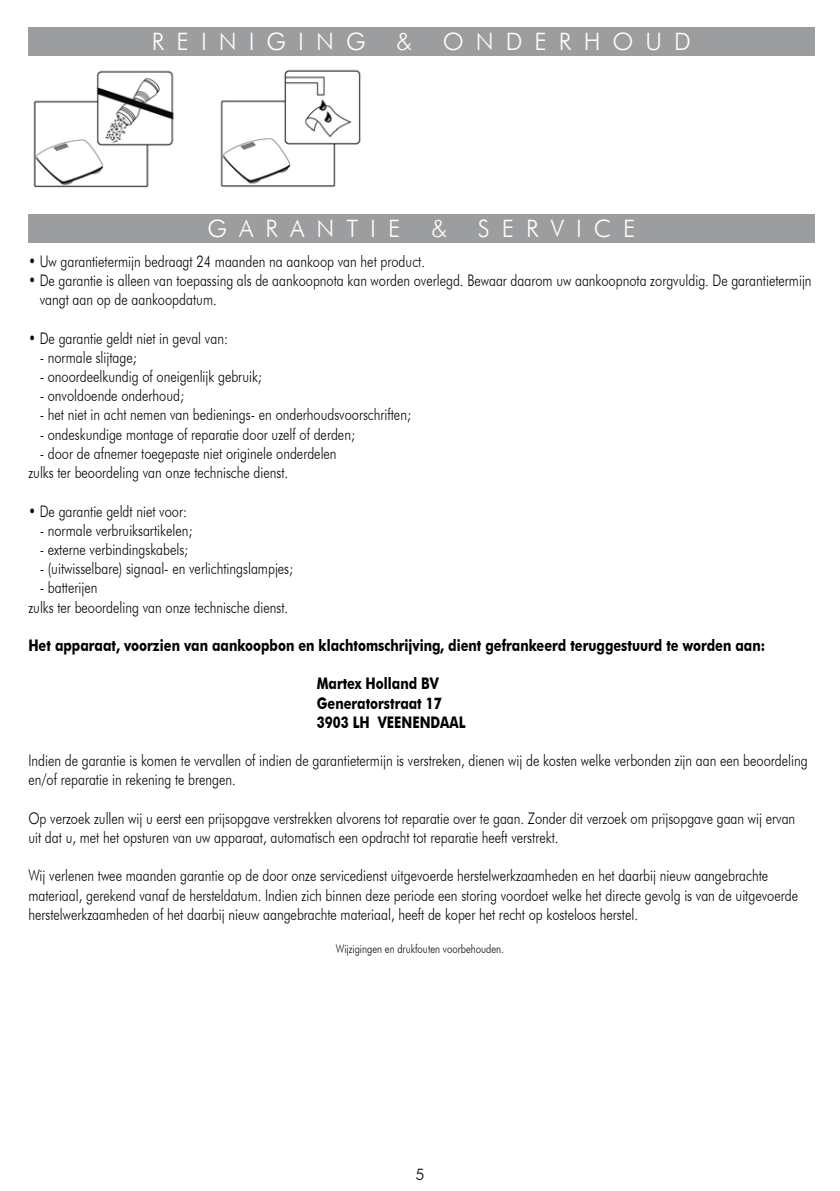
<style>
.page{position:relative;width:840px;height:1191px;background:#fff}
.page>*{position:absolute;margin:0;border:0;box-sizing:border-box;transform-origin:0 0}
.t1{font:300 24px "Futura BT";letter-spacing:.5em;color:#fff}
.t2{font:300 16px/19.2px "Futura BT";color:#000;scale:.8 1}
.t3{font:700 16px/19.2px "Futura BT";color:#000;scale:.8 1}
.t4{font:300 16px "Futura BT";color:#000}
.t5{font:300 12px "Futura BT";color:#000;scale:.8 1}
</style>
<div class="page">
<div style="left:28px;top:214px;width:786px;height:29px;background:#9c9d9f"></div>
<div style="left:28px;top:27px;width:786px;height:29px;background:#9c9d9f"></div>
<img style="left:33px;top:69px;width:328px;height:119px">
<h1 class="t1" style="left:152px;top:27px;width:215px">REINIGING</h1>
<h1 class="t1" style="left:396px;top:27px;width:17px">&amp;</h1>
<h1 class="t1" style="left:442px;top:27px;width:249px">ONDERHOUD</h1>
<h1 class="t1" style="left:207px;top:214px;width:194px">GARANTIE</h1>
<h1 class="t1" style="left:431px;top:214px;width:17px">&amp;</h1>
<h1 class="t1" style="left:477px;top:214px;width:159px">SERVICE</h1>
<p class="t2" style="left:28px;top:251px;width:497px">• Uw garantietermijn bedraagt 24 maanden na aankoop van het product.</p>
<p class="t2" style="left:40px;top:270px;width:965px;text-indent:-11px">• De garantie is alleen van toepassing als de aankoopnota kan worden overlegd. Bewaar daarom uw aankoopnota zorgvuldig. De garantietermijn vangt aan op de aankoopdatum.</p>
<p class="t2" style="left:28px;top:328px;width:251px">• De garantie geldt niet in geval van:</p>
<p class="t2" style="left:40px;top:347px;width:123px">- normale slijtage;</p>
<p class="t2" style="left:40px;top:366px;width:279px">- onoordeelkundig of oneigenlijk gebruik;</p>
<p class="t2" style="left:40px;top:386px;width:182px">- onvoldoende onderhoud;</p>
<p class="t2" style="left:40px;top:405px;width:465px">- het niet in acht nemen van bedienings- en onderhoudsvoorschriften;</p>
<p class="t2" style="left:40px;top:424px;width:395px">- ondeskundige montage of reparatie door uzelf of derden;</p>
<p class="t2" style="left:28px;top:443px;width:386px;text-indent:11px">- door de afnemer toegepaste niet originele onderdelen zulks ter beoordeling van onze technische dienst.</p>
<p class="t2" style="left:28px;top:501px;width:200px">• De garantie geldt niet voor:</p>
<p class="t2" style="left:40px;top:520px;width:192px">- normale verbruiksartikelen;</p>
<p class="t2" style="left:40px;top:539px;width:187px">- externe verbindingskabels;</p>
<p class="t2" style="left:40px;top:558px;width:318px">- (uitwisselbare) signaal- en verlichtingslampjes;</p>
<p class="t2" style="left:28px;top:578px;width:326px;text-indent:11px">- batterijen<br>zulks ter beoordeling van onze technische dienst.</p>
<p class="t3" style="left:28px;top:635px;width:921px">Het apparaat, voorzien van aankoopbon en klachtomschrijving, dient gefrankeerd teruggestuurd te worden aan:</p>
<p class="t3" style="left:316px;top:674px;width:187px">Martex Holland BV<br>Generatorstraat 17<br>3903 LH VEENENDAAL</p>
<p class="t2" style="left:28px;top:750px;width:975px">Indien de garantie is komen te vervallen of indien de garantietermijn is verstreken, dienen wij de kosten welke verbonden zijn aan een beoordeling en/of reparatie in rekening te brengen.</p>
<p class="t2" style="left:28px;top:808px;width:959px">Op verzoek zullen wij u eerst een prijsopgave verstrekken alvorens tot reparatie over te gaan. Zonder dit verzoek om prijsopgave gaan wij ervan uit dat u, met het opsturen van uw apparaat, automatisch een opdracht tot reparatie heeft verstrekt.</p>
<p class="t2" style="left:28px;top:866px;width:963px">Wij verlenen twee maanden garantie op de door onze servicedienst uitgevoerde herstelwerkzaamheden en het daarbij nieuw aangebrachte materiaal, gerekend vanaf de hersteldatum. Indien zich binnen deze periode een storing voordoet welke het directe gevolg is van de uitgevoerde herstelwerkzaamheden of het daarbij nieuw aangebrachte materiaal, heeft de koper het recht op kosteloos herstel.</p>
<p class="t5" style="left:336px;top:942px;width:211px">Wijzigingen en drukfouten voorbehouden.</p>
<p class="t4" style="left:415px;top:1165px;width:11px">5</p>
</div>
